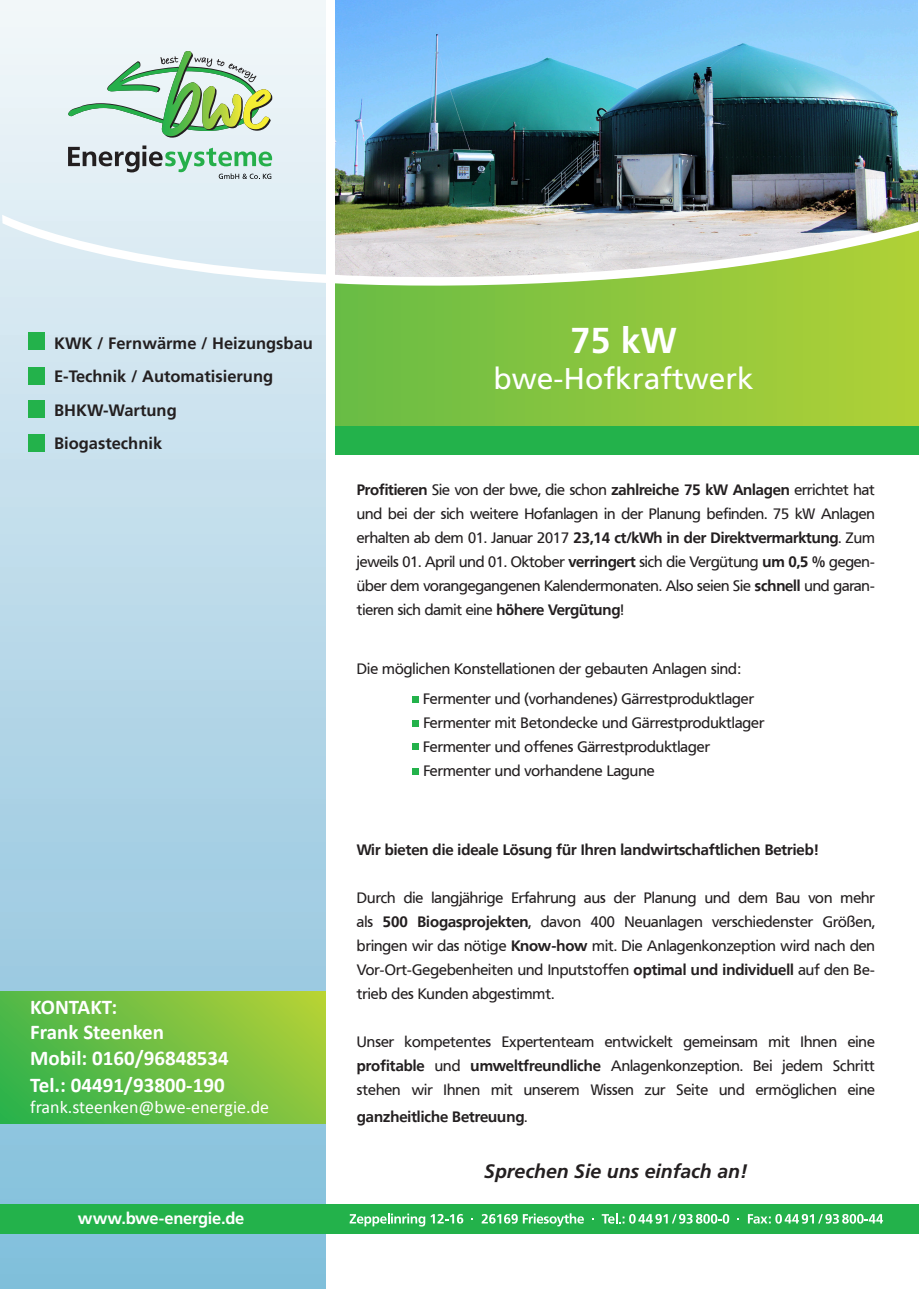
<style>
.page{position:relative;width:919px;height:1289px;background:#fff}
.page>*{position:absolute;margin:0;border:0;box-sizing:border-box;transform-origin:0 0}
.t1{font:700 36px "Frutiger LT Std";color:#fff}
.t2{font:30px "Frutiger LT";color:#fff}
.t3{font:700 21px/25.8px "Calibri";color:#fff}
.t4{font:italic 700 19.5px "Frutiger LT";color:#231f20}
.t5{font:18px "Calibri";color:#fff}
.t6{font:700 16.5px/33.3px "Frutiger LT";color:#231f20}
.t7{font:700 16.5px "Frutiger LT";letter-spacing:-.02em;color:#fff}
.t8{font:15px/24px "Frutiger VR";color:#231f20;text-align:justify}
.t9{font:700 15px "Frutiger VR";color:#231f20}
.s1{font-weight:700}
.s2{font-weight:400}
</style>
<div class="page">
<img style="left:335px;top:0;width:582px;height:176px">
<svg style="left:335px;top:298px;width:583px;height:128px;background:#8cc63d"></svg>
<svg style="left:0;top:0;width:326px;height:1288px;background:#b6d8e8"></svg>
<svg style="left:68px;top:51px;width:204px;height:125px;background:#bdd6c2"></svg>
<div style="left:334px;top:426px;width:584px;height:29px;background:#23b24b"></div>
<img style="left:2px;top:176px;width:916px;height:122px">
<div style="left:9px;top:1203px;width:909px;height:30px;background:#23b24b"></div>
<svg style="left:349px;top:1213px;width:114px;height:13px"></svg>
<svg style="left:481px;top:1213px;width:103px;height:13px"></svg>
<svg style="left:601px;top:1213px;width:128px;height:10px"></svg>
<svg style="left:747px;top:1214px;width:136px;height:9px"></svg>
<div style="left:0;top:1203px;width:326px;height:30px;background:#23b24b"></div>
<div style="left:28px;top:332px;width:17px;height:17px;background:#23b24b"></div>
<div style="left:28px;top:367px;width:17px;height:17px;background:#23b24b"></div>
<div style="left:28px;top:400px;width:17px;height:18px;background:#23b24b"></div>
<div style="left:28px;top:435px;width:17px;height:17px;background:#23b24b"></div>
<div style="left:412px;top:695px;width:7px;height:7px;background:#23b24b"></div>
<div style="left:412px;top:719px;width:7px;height:7px;background:#23b24b"></div>
<div style="left:412px;top:743px;width:7px;height:7px;background:#23b24b"></div>
<div style="left:412px;top:767px;width:7px;height:7px;background:#23b24b"></div>
<svg style="left:0;top:991px;width:326px;height:132px;background:#6fbf42"></svg>
<p class="t6" style="left:54px;top:327px;width:260px">KWK / Fernwärme / Heizungsbau<br>E-Technik / Automatisierung<br>BHKW-Wartung<br>Biogastechnik</p>
<h3 class="t3" style="left:30px;top:993px;width:200px">KONTAKT:<br>Frank Steenken<br>Mobil: 0160/96848534<br>Tel.: 04491/93800-190</h3>
<p class="t5" style="left:30px;top:1096px;width:240px">frank.steenken@bwe-energie.de</p>
<p class="t7" style="left:78px;top:1208px;width:168px">www.bwe-energie.de</p>
<h1 class="t1" style="left:570px;top:319px;width:108px">75 kW</h1>
<h2 class="t2" style="left:493px;top:360px;width:262px">bwe-Hofkraftwerk</h2>
<p class="t8" style="left:357px;top:478px;width:519px"><span class="s1">Profitieren</span> Sie von der bwe, die schon <span class="s1">zahlreiche 75 kW Anlagen</span> errichtet hat und bei der sich weitere Hofanlagen in der Planung befinden. 75 kW Anlagen erhalten ab dem 01. Januar 2017 <span class="s1">23,14 ct/kWh in der Direktvermarktung</span>. Zum jeweils 01. April und 01. Oktober <span class="s1">verringert</span> sich die Vergütung <span class="s1">um 0,5 %</span> gegen&shy;über dem vorangegangenen Kalendermonaten. Also seien Sie <span class="s1">schnell</span> und garan&shy;tieren sich damit eine <span class="s1">höhere Vergütung</span>!</p>
<p class="t8" style="left:357px;top:656px;width:385px">Die möglichen Konstellationen der gebauten Anlagen sind:</p>
<p class="t8" style="left:423px;top:686px;width:332px">Fermenter und (vorhandenes) Gärrestproduktlager</p>
<p class="t8" style="left:423px;top:710px;width:342px">Fermenter mit Betondecke und Gärrestproduktlager</p>
<p class="t8" style="left:423px;top:734px;width:288px">Fermenter und offenes Gärrestproduktlager</p>
<p class="t8" style="left:423px;top:758px;width:233px">Fermenter und vorhandene Lagune</p>
<p class="t9" style="left:357px;top:841px;width:462px">Wir bieten die ideale Lösung für Ihren landwirtschaftlichen Betrieb!</p>
<p class="t8" style="left:357px;top:886px;width:519px">Durch die langjährige Erfahrung aus der Planung und dem Bau von mehr als <span class="s1">500 Biogasprojekten</span>, davon 400 Neuanlagen verschiedenster Größen, bringen wir das nötige <span class="s1">Know-how</span> mit. Die Anlagenkonzeption wird nach den Vor-Ort-Gegebenheiten und Inputstoffen <span class="s1">optimal und individuell</span> auf den Be&shy;trieb des Kunden abgestimmt.</p>
<p class="t8" style="left:357px;top:1030px;width:519px">Unser kompetentes Expertenteam entwickelt gemeinsam mit Ihnen eine <span class="s1">profitable</span> und <span class="s1">umweltfreundliche</span> Anlagenkonzeption. Bei jedem Schritt stehen wir Ihnen mit unserem Wissen zur Seite und ermöglichen eine</p>
<p class="t9" style="left:357px;top:1108px;width:172px">ganzheitliche Betreuung<span class="s2">.</span></p>
<h3 class="t4" style="left:484px;top:1159px;width:265px">Sprechen Sie uns einfach an!</h3>
</div>
